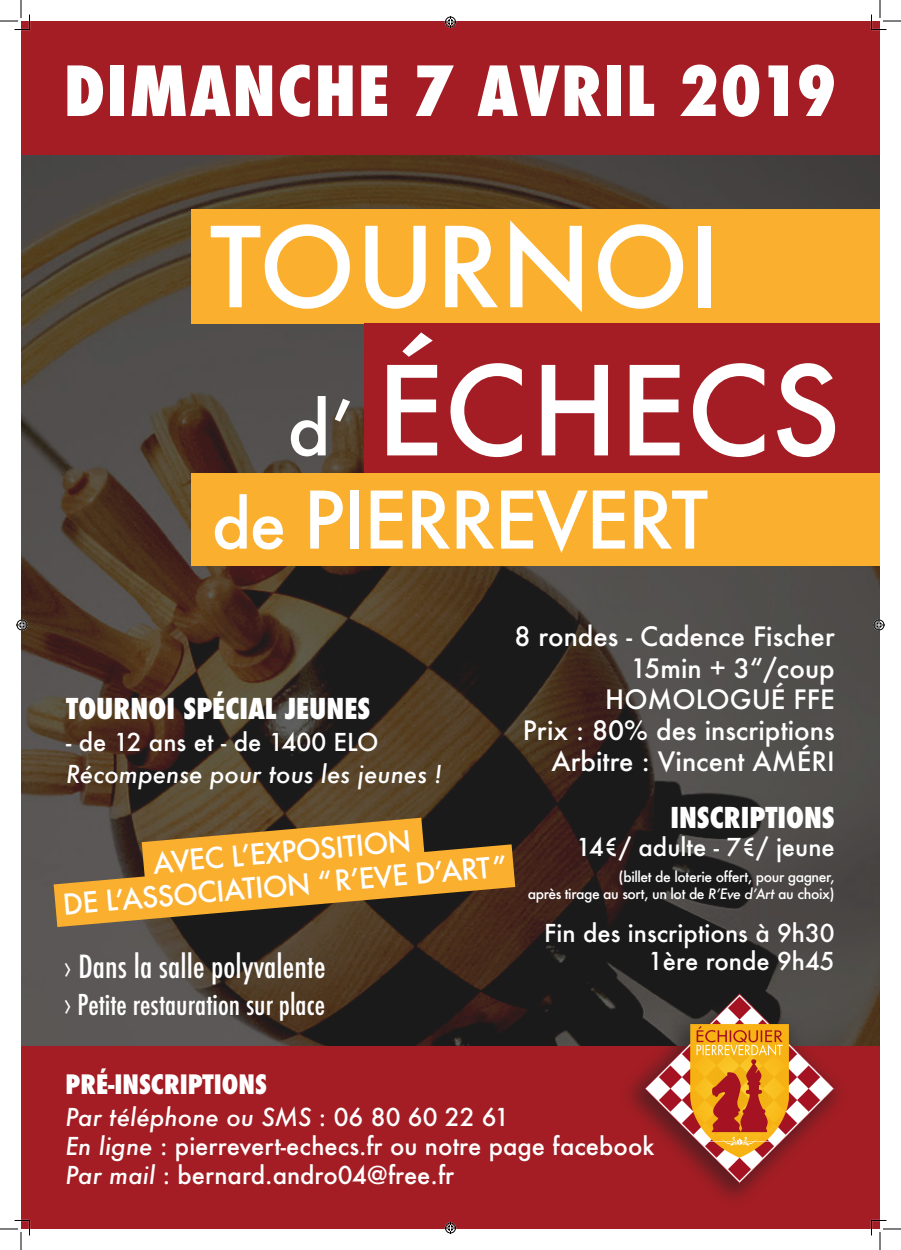
<style>
.page{position:relative;width:901px;height:1250px;background:#fff}
.page>*{position:absolute;margin:0;border:0;box-sizing:border-box;transform-origin:0 0}
.t1{font:500 120px "Futura";color:#fff}
.t2{font:500 108px "Futura";color:#fff}
.t3{font:500 77px "Futura";letter-spacing:-.025em;color:#fff}
.t4{font:800 condensed 67px "Futura";letter-spacing:.02em;color:#fff}
.t5{font:500 condensed 31px "Futura";letter-spacing:.005em;color:#fff}
.t6{font:500 28px "Futura";color:#fff}
.t7{font:800 condensed 28px "Futura";color:#fff}
.t8{font:500 condensed 28px "Futura";color:#fff}
.t9{font:500 26px "Futura";color:#fff}
.t10{font:800 condensed 26px "Futura";color:#fff}
.t11{font:500 24px "Futura";color:#fff}
.t12{font:italic 500 24px "Futura";color:#fff}
.t13{font:500 14px/16.8px "Futura";letter-spacing:-.03em;color:#fff;text-align:right}
.s1{font-size:72px}
.s2{font-size:66px}
.s3{font-size:31px}
.s4{font-style:italic}
.s5{font-style:normal}
</style>
<div class="page">
<img style="left:21px;top:154px;width:859px;height:892px">
<div style="left:21px;top:1046px;width:859px;height:183px;background:#a41d24"></div>
<div style="left:21px;top:21px;width:859px;height:133px;background:#a41d24"></div>
<div style="left:619px;top:979px;width:230px;height:230px;background:#231f20;opacity:.55"></div>
<img style="left:644px;top:992px;width:192px;height:192px">
<div style="left:192px;top:209px;width:688px;height:114px;background:#fbaf2e"></div>
<div style="left:364px;top:323px;width:516px;height:150px;background:#a41d24"></div>
<div style="left:192px;top:473px;width:688px;height:92px;background:#fbaf2e"></div>
<svg style="left:54px;top:817px;width:461px;height:110px;background:#ab7b2d"></svg>
<svg style="left:0;top:0;width:30px;height:30px"></svg>
<svg style="left:0;top:1219px;width:30px;height:31px"></svg>
<svg style="left:871px;top:0;width:30px;height:30px"></svg>
<svg style="left:871px;top:1219px;width:30px;height:31px"></svg>
<svg style="left:444px;top:16px;width:12px;height:12px"></svg>
<svg style="left:444px;top:1222px;width:12px;height:12px"></svg>
<svg style="left:16px;top:619px;width:12px;height:12px"></svg>
<svg style="left:873px;top:619px;width:12px;height:12px"></svg>
<p class="t4" style="left:64px;top:45px;width:775px">DIMANCHE 7 AVRIL 2019</p>
<p class="t2" style="left:209px;top:193px;width:513px">TOURNOI</p>
<p class="t1" style="left:287px;top:328px;width:555px"><span class="s1">d’</span> ÉCHECS</p>
<p class="t3" style="left:212px;top:467px;width:498px"><span class="s2">de</span> PIERREVERT</p>
<p class="t7" style="left:66px;top:689px;width:306px">TOURNOI SPÉCIAL JEUNES</p>
<p class="t11" style="left:66px;top:725px;width:314px">- de 12 ans et - de 1400 ELO</p>
<p class="t12" style="left:66px;top:757px;width:377px">Récompense pour tous les jeunes !</p>
<p class="t6" style="left:151px;top:844px;width:261px;rotate:-5deg">AVEC L’EXPOSITION</p>
<p class="t6" style="left:61px;top:885px;width:447px;rotate:-5deg">DE L’ASSOCIATION “R’EVE D’ART”</p>
<p class="t5" style="left:64px;top:946px;width:263px">› Dans la salle polyvalente</p>
<p class="t8" style="left:64px;top:986px;width:263px"><span class="s3">›</span> Petite restauration sur place</p>
<p class="t9" style="left:514px;top:619px;width:322px">8 rondes - Cadence Fischer</p>
<p class="t9" style="left:630px;top:650px;width:206px">15min + 3“/coup</p>
<p class="t9" style="left:605px;top:681px;width:231px">HOMOLOGUÉ FFE</p>
<p class="t9" style="left:523px;top:712px;width:313px">Prix : 80% des inscriptions</p>
<p class="t9" style="left:552px;top:744px;width:285px">Arbitre : Vincent AMÉRI</p>
<p class="t7" style="left:670px;top:798px;width:166px">INSCRIPTIONS</p>
<p class="t11" style="left:576px;top:831px;width:260px">14€/ adulte - 7€/ jeune</p>
<p class="t13" style="left:528px;top:868px;width:309px">(billet de loterie offert, pour gagner,<br>après tirage au sort, un lot de <span class="s4">R’Eve d’Art</span> au choix)</p>
<p class="t11" style="left:544px;top:916px;width:292px">Fin des inscriptions à 9h30</p>
<p class="t11" style="left:648px;top:945px;width:188px">1ère ronde 9h45</p>
<p class="t10" style="left:66px;top:1067px;width:203px">PRÉ-INSCRIPTIONS</p>
<p class="t12" style="left:66px;top:1100px;width:445px">Par téléphone ou SMS <span class="s5">: 06 80 60 22 61</span></p>
<p class="t11" style="left:66px;top:1129px;width:590px"><span class="s4">En ligne</span> : pierrevert-echecs.fr ou notre page facebook</p>
<p class="t11" style="left:66px;top:1158px;width:390px"><span class="s4">Par mail</span> : bernard.andro04@free.fr</p>
</div>
